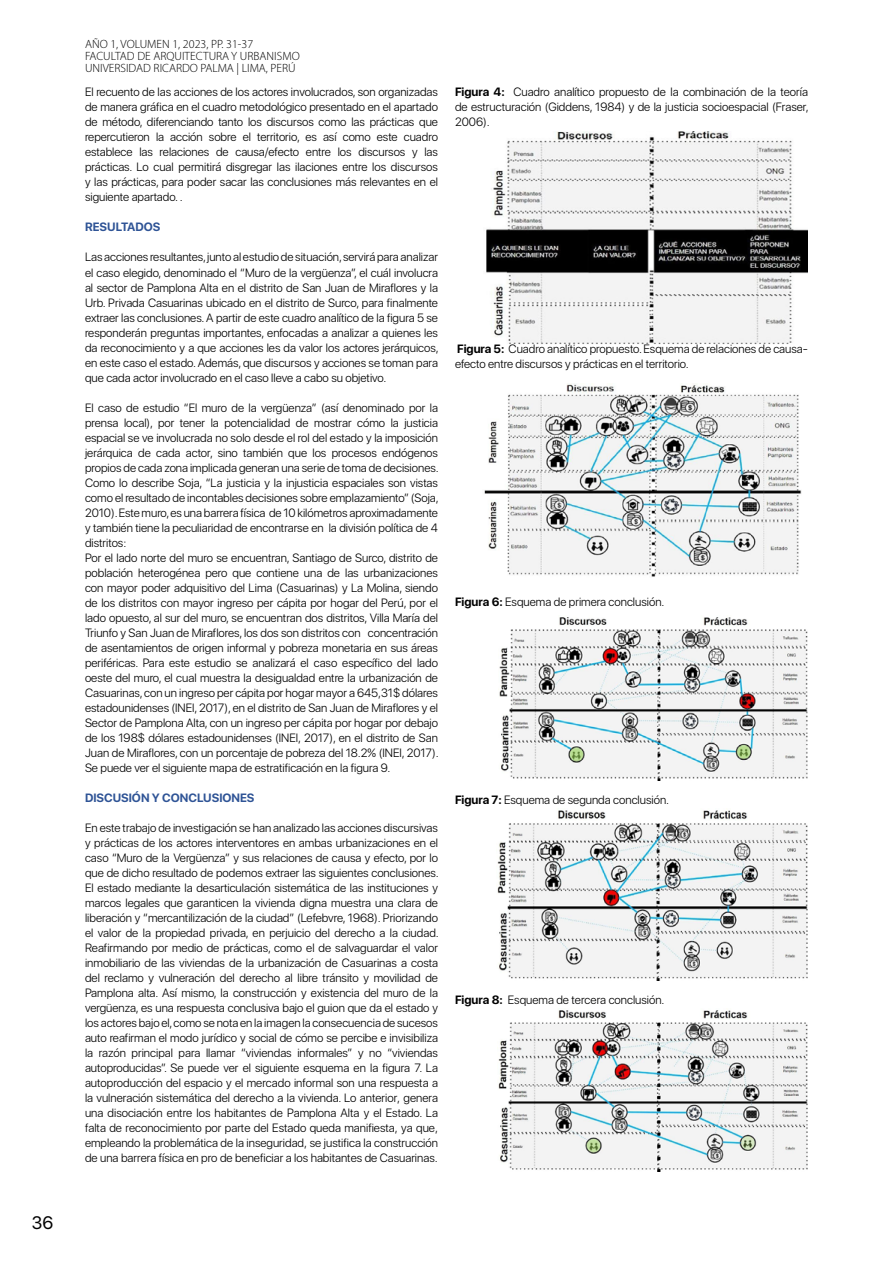
<style>
.page{position:relative;width:893px;height:1263px;background:#fff}
.page>*{position:absolute;margin:0;border:0;box-sizing:border-box;transform-origin:0 0}
.t1{font:18px "SF Pro Display";color:#000}
.t2{font:300 12px/15px "SF Pro Display";color:#000;text-align:justify}
.t3{font:300 12px/12px "Myriad Pro";color:#000}
.t4{font:700 12px "SF Pro Display";color:#2f5496}
.s1{font-weight:700}
</style>
<div class="page">
<img style="left:486px;top:131px;width:322px;height:213px">
<img style="left:484px;top:384px;width:318px;height:193px">
<img style="left:499px;top:617px;width:309px;height:163px">
<img style="left:497px;top:810px;width:311px;height:170px">
<img style="left:498px;top:1010px;width:310px;height:162px">
<h1 class="t1" style="left:32px;top:1209px;width:23px">36</h1>
<p class="t3" style="left:85px;top:38px;width:216px">AÑO 1, VOLUMEN 1, 2023, PP. 31-37<br>FACULTAD DE ARQUITECTURA Y URBANISMO<br>UNIVERSIDAD RICARDO PALMA | LIMA, PERÚ</p>
<p class="t2" style="left:85px;top:85px;width:354px">El recuento de las acciones de los actores involucrados, son organizadas de manera gráfica en el cuadro metodológico presentado en el apartado de método, diferenciando tanto los discursos como las prácticas que repercutieron la acción sobre el territorio, es así como este cuadro establece las relaciones de causa/efecto entre los discursos y las prácticas. Lo cual permitirá disgregar las ilaciones entre los discursos y las prácticas, para poder sacar las conclusiones más relevantes en el siguiente apartado. .</p>
<p class="t4" style="left:85px;top:220px;width:77px">RESULTADOS</p>
<p class="t2" style="left:85px;top:250px;width:355px">Las acciones resultantes, junto al estudio de situación, servirá para analizar el caso elegido, denominado el “Muro de la vergüenza”, el cuál involucra al sector de Pamplona Alta en el distrito de San Juan de Miraflores y la Urb. Privada Casuarinas ubicado en el distrito de Surco, para finalmente extraer las conclusiones. A partir de este cuadro analítico de la figura 5 se responderán preguntas importantes, enfocadas a analizar a quienes les da reconocimiento y a que acciones les da valor los actores jerárquicos, en este caso el estado. Además, que discursos y acciones se toman para que cada actor involucrado en el caso lleve a cabo su objetivo.</p>
<p class="t2" style="left:85px;top:400px;width:355px;text-align:left">El caso de estudio “El muro de la vergüenza” (así denominado por la prensa local), por tener la potencialidad de mostrar cómo la justicia espacial se ve involucrada no solo desde el rol del estado y la imposición jerárquica de cada actor, sino también que los procesos endógenos propios de cada zona implicada generan una serie de toma de decisiones.<br>Como lo describe Soja, “La justicia y la injusticia espaciales son vistas como el resultado de incontables decisiones sobre emplazamiento” (Soja, 2010). Este muro, es una barrera física de 10 kilómetros aproximadamente y también tiene la peculiaridad de encontrarse en la división política de 4 distritos:<br>Por el lado norte del muro se encuentran, Santiago de Surco, distrito de población heterogénea pero que contiene una de las urbanizaciones con mayor poder adquisitivo del Lima (Casuarinas) y La Molina, siendo de los distritos con mayor ingreso per cápita por hogar del Perú, por el lado opuesto, al sur del muro, se encuentran dos distritos, Villa María del Triunfo y San Juan de Miraflores, los dos son distritos con concentración de asentamientos de origen informal y pobreza monetaria en sus áreas periféricas. Para este estudio se analizará el caso específico del lado oeste del muro, el cual muestra la desigualdad entre la urbanización de Casuarinas, con un ingreso per cápita por hogar mayor a 645,31$ dólares estadounidenses (INEI, 2017), en el distrito de San Juan de Miraflores y el Sector de Pamplona Alta, con un ingreso per cápita por hogar por debajo de los 198$ dólares estadounidenses (INEI, 2017), en el distrito de San Juan de Miraflores, con un porcentaje de pobreza del 18.2% (INEI, 2017).<br>Se puede ver el siguiente mapa de estratificación en la figura 9.</p>
<p class="t4" style="left:85px;top:790px;width:171px">DISCUSIÓN Y CONCLUSIONES</p>
<p class="t2" style="left:85px;top:820px;width:355px">En este trabajo de investigación se han analizado las acciones discursivas y prácticas de los actores interventores en ambas urbanizaciones en el caso “Muro de la Vergüenza” y sus relaciones de causa y efecto, por lo que de dicho resultado de podemos extraer las siguientes conclusiones.<br>El estado mediante la desarticulación sistemática de las instituciones y marcos legales que garanticen la vivienda digna muestra una clara de liberación y “mercantilización de la ciudad” (Lefebvre, 1968). Priorizando el valor de la propiedad privada, en perjuicio del derecho a la ciudad.<br>Reafirmando por medio de prácticas, como el de salvaguardar el valor inmobiliario de las viviendas de la urbanización de Casuarinas a costa del reclamo y vulneración del derecho al libre tránsito y movilidad de Pamplona alta. Así mismo, la construcción y existencia del muro de la vergüenza, es una respuesta conclusiva bajo el guion que da el estado y los actores bajo el, como se nota en la imagen la consecuencia de sucesos auto reafirman el modo jurídico y social de cómo se percibe e invisibiliza la razón principal para llamar “viviendas informales” y no “viviendas autoproducidas”. Se puede ver el siguiente esquema en la figura 7. La autoproducción del espacio y el mercado informal son una respuesta a la vulneración sistemática del derecho a la vivienda. Lo anterior, genera una disociación entre los habitantes de Pamplona Alta y el Estado. La falta de reconocimiento por parte del Estado queda manifiesta, ya que, empleando la problemática de la inseguridad, se justifica la construcción de una barrera física en pro de beneficiar a los habitantes de Casuarinas.</p>
<p class="t2" style="left:455px;top:85px;width:355px"><span class="s1">Figura 4:</span> Cuadro analítico propuesto de la combinación de la teoría de estructuración (Giddens, 1984) y de la justicia socioespacial (Fraser, 2006).</p>
<p class="t2" style="left:455px;top:341px;width:354px"><span class="s1">Figura 5:</span> Cuadro analítico propuesto. Esquema de relaciones de causa&shy;efecto entre discursos y prácticas en el territorio.</p>
<p class="t2" style="left:455px;top:595px;width:211px"><span class="s1">Figura 6:</span> Esquema de primera conclusión.</p>
<p class="t2" style="left:455px;top:792px;width:216px"><span class="s1">Figura 7:</span> Esquema de segunda conclusión.</p>
<p class="t2" style="left:455px;top:992px;width:211px"><span class="s1">Figura 8:</span> Esquema de tercera conclusión.</p>
</div>
